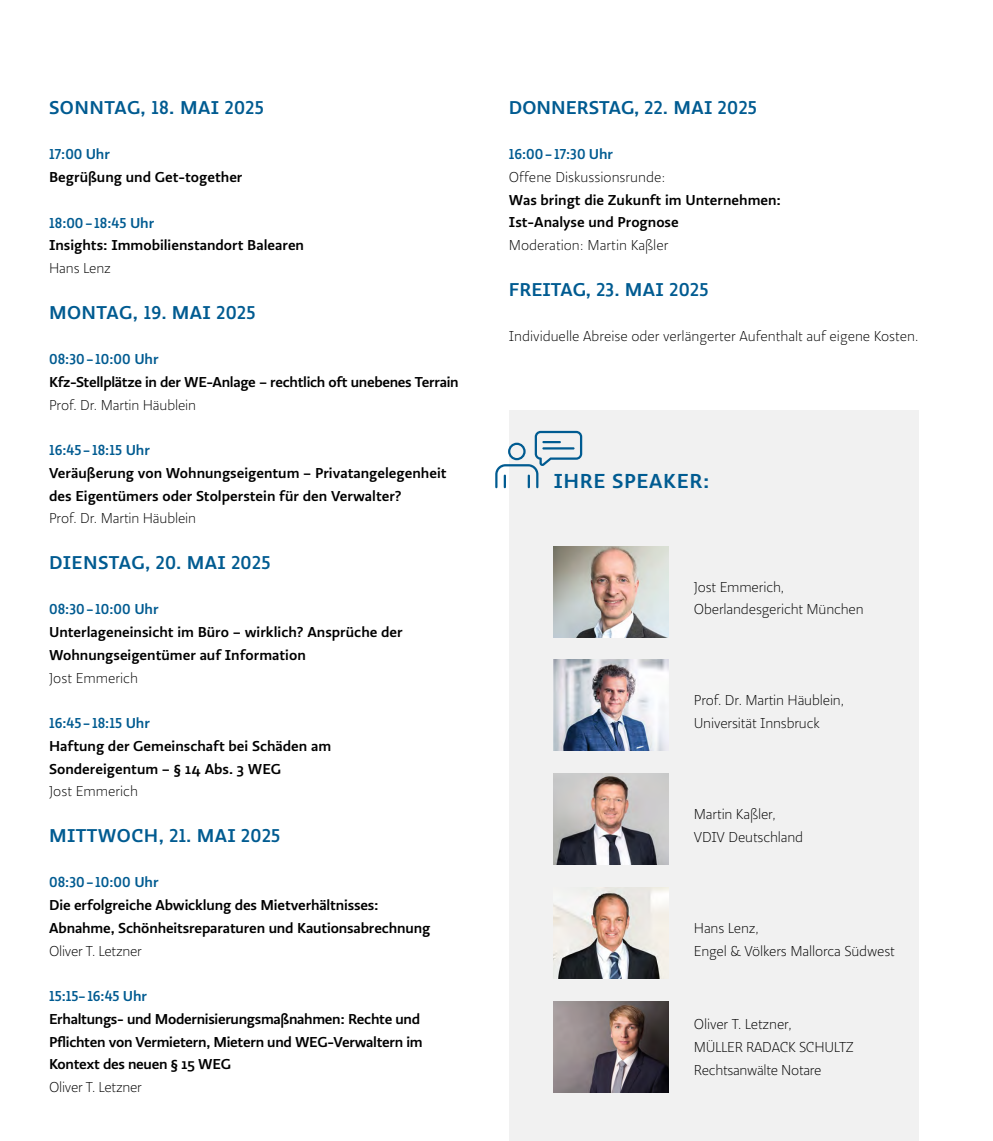
<style>
.page{position:relative;width:993px;height:1141px;background:#fff}
.page>*{position:absolute;margin:0;border:0;box-sizing:border-box;transform-origin:0 0}
.t1{font:500 21px "Ratio";letter-spacing:.03em;color:#005b91}
.t2{font:500 19.25px "Ratio";letter-spacing:.02em;color:#005b91}
.t3{font:500 19.25px "Ratio";color:#005b91}
.t4{font:500 14.88px/22.8px "Ratio";color:#000}
.t5{font:300 14.88px/22.8px "Ratio";letter-spacing:-.01em;color:#000}
.t6{font:500 14.88px/22.8px "Ratio";letter-spacing:-.02em;color:#000}
.t7{font:500 14.88px "Ratio Display";color:#005b91}
.s1{font-family:"Ratio Display"}
.s2{font-family:"Ratio"}
</style>
<div class="page">
<div style="left:508px;top:410px;width:410px;height:731px;background:#f1f1f1"></div>
<img style="left:553px;top:660px;width:115px;height:91px">
<img style="left:553px;top:774px;width:115px;height:91px">
<img style="left:553px;top:887px;width:115px;height:91px">
<svg style="left:495px;top:431px;width:87px;height:57px"></svg>
<hr style="left:542px;top:447px;width:32px;height:3px;background:#005b91">
<img style="left:553px;top:546px;width:115px;height:91px">
<img style="left:553px;top:1001px;width:115px;height:91px">
<p class="t2" style="left:49px;top:96px;width:216px">SONNTAG, <span class="s1">18</span>. MAI <span class="s1">2025</span></p>
<p class="t7" style="left:49px;top:145px;width:62px">17:00 <span class="s2">Uhr</span></p>
<p class="t4" style="left:49px;top:166px;width:195px">Begrüßung und Get-together</p>
<p class="t7" style="left:49px;top:214px;width:107px">18:00– 18:45 <span class="s2">Uhr</span></p>
<p class="t4" style="left:49px;top:234px;width:256px">Insights: Immobilienstandort Balearen</p>
<p class="t5" style="left:49px;top:257px;width:63px">Hans Lenz</p>
<p class="t2" style="left:49px;top:301px;width:208px">MONTAG, <span class="s1">19.</span> MAI <span class="s1">2025</span></p>
<p class="t7" style="left:49px;top:350px;width:111px">08:30– 10:00 <span class="s2">Uhr</span></p>
<p class="t6" style="left:49px;top:370px;width:411px">Kfz-Stellplätze in der WE-Anlage – rechtlich oft unebenes Terrain</p>
<p class="t5" style="left:49px;top:394px;width:148px">Prof. Dr. Martin Häublein</p>
<p class="t7" style="left:49px;top:441px;width:102px">16:45 – 18:15 <span class="s2">Uhr</span></p>
<p class="t4" style="left:49px;top:461px;width:399px">Veräußerung von Wohnungseigentum – Privatangelegenheit des Eigentümers oder Stolperstein für den Verwalter?</p>
<p class="t5" style="left:49px;top:507px;width:148px">Prof. Dr. Martin Häublein</p>
<p class="t2" style="left:49px;top:551px;width:223px">DIENSTAG, <span class="s1">20.</span> MAI <span class="s1">2025</span></p>
<p class="t7" style="left:49px;top:600px;width:111px">08:30– 10:00 <span class="s2">Uhr</span></p>
<p class="t4" style="left:49px;top:621px;width:355px">Unterlageneinsicht im Büro – wirklich? Ansprüche der<br>Wohnungseigentümer auf Information</p>
<p class="t5" style="left:49px;top:667px;width:90px">Jost Emmerich</p>
<p class="t7" style="left:49px;top:714px;width:102px">16:45 – 18:15 <span class="s2">Uhr</span></p>
<p class="t4" style="left:49px;top:734px;width:283px">Haftung der Gemeinschaft bei Schäden am<br>Sondereigentum – § 14 Abs. 3 WEG</p>
<p class="t5" style="left:49px;top:780px;width:90px">Jost Emmerich</p>
<p class="t2" style="left:49px;top:824px;width:232px">MITTWOCH, <span class="s1">21.</span> MAI <span class="s1">2025</span></p>
<p class="t7" style="left:49px;top:873px;width:111px">08:30– 10:00 <span class="s2">Uhr</span></p>
<p class="t4" style="left:49px;top:894px;width:382px">Die erfolgreiche Abwicklung des Mietverhältnisses:<br>Abnahme, Schönheitsreparaturen und Kautionsabrechnung</p>
<p class="t5" style="left:49px;top:940px;width:94px">Oliver T. Letzner</p>
<p class="t7" style="left:49px;top:987px;width:99px">15:15– 16:45 <span class="s2">Uhr</span></p>
<p class="t6" style="left:49px;top:1007px;width:375px">Erhaltungs- und Modernisierungsmaßnahmen: Rechte und<br>Pflichten von Vermietern, Mietern und WEG-Verwaltern im<br>Kontext des neuen § 15 WEG</p>
<p class="t5" style="left:49px;top:1076px;width:94px">Oliver T. Letzner</p>
<p class="t3" style="left:508px;top:96px;width:249px">DONNERSTAG, <span class="s1">22.</span> MAI <span class="s1">2025</span></p>
<p class="t7" style="left:508px;top:145px;width:106px">16:00– 17:30 <span class="s2">Uhr</span></p>
<p class="t5" style="left:508px;top:166px;width:158px">Offene Diskussionsrunde:</p>
<p class="t4" style="left:508px;top:188px;width:273px">Was bringt die Zukunft im Unternehmen:<br>Ist-Analyse und Prognose</p>
<p class="t5" style="left:508px;top:234px;width:161px">Moderation: Martin Kaßler</p>
<p class="t3" style="left:508px;top:278px;width:201px">FREITAG, <span class="s1">23.</span> MAI <span class="s1">2025</span></p>
<p class="t5" style="left:508px;top:325px;width:411px">Individuelle Abreise oder verlängerter Aufenthalt auf eigene Kosten.</p>
<h1 class="t1" style="left:553px;top:469px;width:157px">IHRE SPEAKER:</h1>
<p class="t5" style="left:693px;top:576px;width:171px">Jost Emmerich,<br>Oberlandesgericht München</p>
<p class="t5" style="left:693px;top:689px;width:152px">Prof. Dr. Martin Häublein,<br>Universität Innsbruck</p>
<p class="t5" style="left:693px;top:803px;width:111px">Martin Kaßler,<br>VDIV Deutschland</p>
<p class="t5" style="left:693px;top:917px;width:202px">Hans Lenz,<br>Engel &amp; Völkers Mallorca Südwest</p>
<p class="t5" style="left:693px;top:1013px;width:161px">Oliver T. Letzner,<br>MÜLLER RADACK SCHULTZ<br>Rechtsanwälte Notare</p>
</div>
